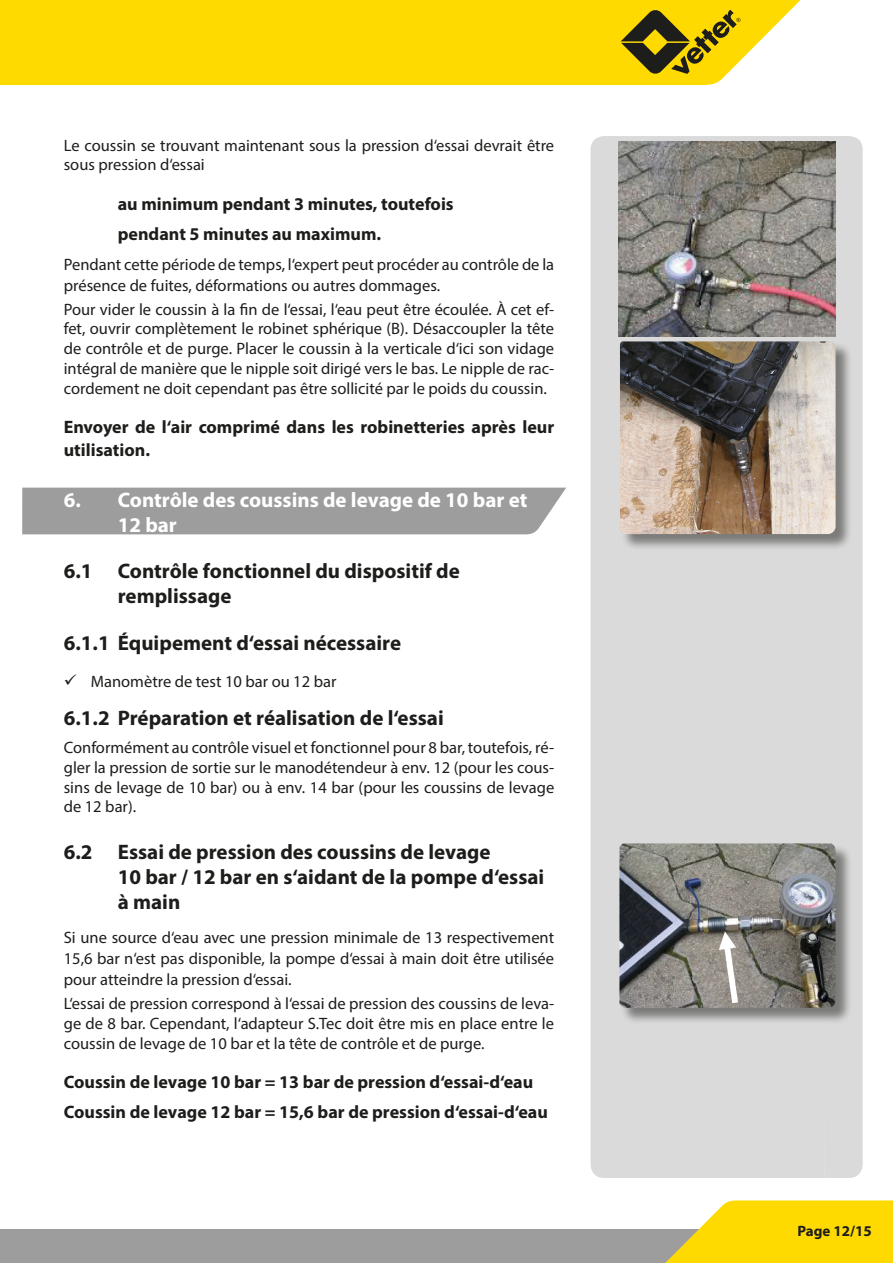
<style>
.page{position:relative;width:893px;height:1263px;background:#fff}
.page>*{position:absolute;margin:0;border:0;box-sizing:border-box;transform-origin:0 0}
.t1{font:700 21px/25.2px "Myriad Pro";color:#1d1d1b}
.t2{font:700 21px/25.2px "Myriad Pro";color:#fff}
.t3{font:700 18px/30.2px "Myriad Pro";color:#1d1d1b}
.t4{font:16.5px/19.8px "Myriad Pro";color:#1d1d1b;text-align:justify}
.t5{font:700 15px "Myriad Pro";color:#1d1d1b}
</style>
<div class="page">
<div style="left:0;top:1229px;width:893px;height:34px;background:#9d9d9d"></div>
<div style="left:0;top:0;width:801px;height:85px;background:#ffda00"></div>
<svg style="left:665px;top:1200px;width:228px;height:63px;background:#fadb21"></svg>
<svg style="left:621px;top:10px;width:120px;height:64px;background:#aa930d"></svg>
<div style="left:591px;top:136px;width:37px;height:1042px;background:#dadada"></div>
<div style="left:628px;top:136px;width:196px;height:1042px;background:#dadada"></div>
<div style="left:824px;top:136px;width:39px;height:1042px;background:#dadada"></div>
<div style="left:22px;top:488px;width:544px;height:46px;background:#9d9d9d"></div>
<div style="left:620px;top:844px;width:232px;height:180px;background:#1d1d1b;opacity:.5"></div>
<img style="left:619px;top:843px;width:217px;height:165px">
<svg style="left:719px;top:931px;width:23px;height:77px"></svg>
<div style="left:621px;top:342px;width:231px;height:209px;background:#1d1d1b;opacity:.5"></div>
<img style="left:620px;top:341px;width:216px;height:193px">
<img style="left:619px;top:141px;width:217px;height:195px">
<p class="t4" style="left:64px;top:135px;width:492px">Le coussin se trouvant maintenant sous la pression d‘essai devrait être sous pression d‘essai</p>
<p class="t3" style="left:118px;top:188px;width:337px">au minimum pendant 3 minutes, toutefois pendant 5 minutes au maximum.</p>
<p class="t4" style="left:64px;top:253px;width:492px;line-height:21px">Pendant cette période de temps, l‘expert peut procéder au contrôle de la présence de fuites, déformations ou autres dommages.</p>
<p class="t4" style="left:64px;top:299px;width:492px">Pour vider le coussin à la fin de l‘essai, l‘eau peut être écoulée. À cet ef&shy;fet, ouvrir complètement le robinet sphérique (B). Désaccoupler la tête de contrôle et de purge. Placer le coussin à la verticale d‘ici son vidage intégral de manière que le nipple soit dirigé vers le bas. Le nipple de rac&shy;cordement ne doit cependant pas être sollicité par le poids du coussin.</p>
<p class="t3" style="left:64px;top:415px;width:492px;line-height:22.5px">Envoyer de l‘air comprimé dans les robinetteries après leur utilisation.</p>
<p class="t2" style="left:118px;top:486px;width:411px;text-indent:-54px">6. Contrôle des coussins de levage de 10 bar et<br>12 bar</p>
<p class="t1" style="left:118px;top:558px;width:344px;text-indent:-54px">6.1 Contrôle fonctionnel du dispositif de remplissage</p>
<p class="t1" style="left:64px;top:629px;width:339px">6.1.1 Équipement d‘essai nécessaire</p>
<p class="t4" style="left:91px;top:671px;width:247px">Manomètre de test 10 bar ou 12 bar</p>
<p class="t1" style="left:64px;top:704px;width:381px">6.1.2 Préparation et réalisation de l‘essai</p>
<p class="t4" style="left:64px;top:737px;width:492px">Conformément au contrôle visuel et fonctionnel pour 8 bar, toutefois, ré&shy;gler la pression de sortie sur le manodétendeur à env. 12 (pour les cous&shy;sins de levage de 10 bar) ou à env. 14 bar (pour les coussins de levage de 12 bar).</p>
<p class="t1" style="left:118px;top:838px;width:428px;text-indent:-54px">6.2 Essai de pression des coussins de levage<br>10 bar / 12 bar en s‘aidant de la pompe d‘essai à main</p>
<p class="t4" style="left:64px;top:927px;width:492px;line-height:21px">Si une source d‘eau avec une pression minimale de 13 respectivement 15,6 bar n‘est pas disponible, la pompe d‘essai à main doit être utilisée pour atteindre la pression d‘essai.</p>
<p class="t4" style="left:64px;top:993px;width:492px">L‘essai de pression correspond à l‘essai de pression des coussins de leva&shy;ge de 8 bar. Cependant, l‘adapteur S.Tec doit être mis en place entre le coussin de levage de 10 bar et la tête de contrôle et de purge.</p>
<p class="t3" style="left:64px;top:1066px;width:486px">Coussin de levage 10 bar = 13 bar de pression d‘essai-d‘eau<br>Coussin de levage 12 bar = 15,6 bar de pression d‘essai-d‘eau</p>
<p class="t5" style="left:797px;top:1221px;width:76px">Page 12/15</p>
</div>
